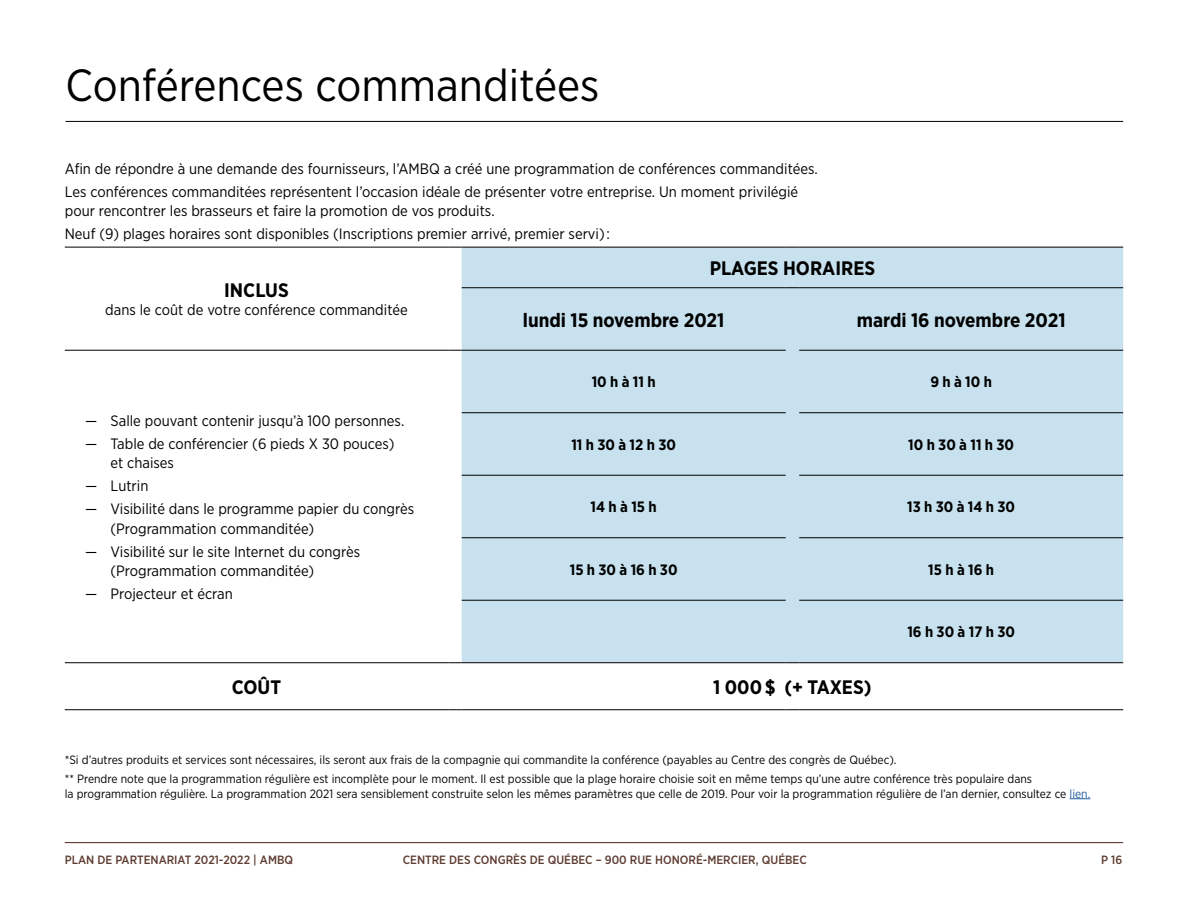
<style>
.page{position:relative;width:1188px;height:918px;background:#fff}
.page>*{position:absolute;margin:0;border:0;box-sizing:border-box;transform-origin:0 0}
.t1{font:45px "Gotham Narrow";color:#000}
.t2{font:700 19.5px "Gotham Narrow";color:#000}
.t3{font:15px/19.5px "Gotham Narrow";color:#000}
.t4{font:700 15px "Gotham Narrow";color:#000}
.t5{font:12px/18.3px "Gotham Narrow";color:#000}
.t6{font:500 12px "Gotham Narrow";color:#5e3c31}
.s1{color:#215e9e}
</style>
<div class="page">
<hr style="left:65px;top:842px;width:1058px;height:1px;background:#5e3c31">
<svg style="left:1070px;top:798px;width:20px;height:1px"></svg>
<hr style="left:66px;top:121px;width:1057px;height:1px;background:#000">
<div style="left:462px;top:248px;width:661px;height:414px;background:#c7e1ee"></div>
<hr style="left:462px;top:350px;width:324px;height:1px;background:#000">
<hr style="left:799px;top:350px;width:324px;height:1px;background:#000">
<hr style="left:462px;top:412px;width:324px;height:1px;background:#000">
<hr style="left:799px;top:412px;width:324px;height:1px;background:#000">
<hr style="left:462px;top:475px;width:324px;height:1px;background:#000">
<hr style="left:799px;top:475px;width:324px;height:1px;background:#000">
<hr style="left:462px;top:537px;width:324px;height:1px;background:#000">
<hr style="left:799px;top:537px;width:324px;height:1px;background:#000">
<hr style="left:462px;top:600px;width:324px;height:1px;background:#000">
<hr style="left:799px;top:600px;width:324px;height:1px;background:#000">
<hr style="left:65px;top:247px;width:383px;height:1px;background:#000">
<svg style="left:448px;top:247px;width:14px;height:1px"></svg>
<hr style="left:65px;top:662px;width:383px;height:1px;background:#000">
<svg style="left:448px;top:662px;width:14px;height:1px"></svg>
<hr style="left:65px;top:709px;width:383px;height:1px;background:#000">
<svg style="left:448px;top:709px;width:14px;height:1px"></svg>
<hr style="left:462px;top:247px;width:324px;height:1px;background:#000">
<svg style="left:786px;top:247px;width:13px;height:1px"></svg>
<hr style="left:799px;top:247px;width:324px;height:1px;background:#000">
<hr style="left:462px;top:287px;width:324px;height:1px;background:#000">
<svg style="left:786px;top:287px;width:13px;height:1px"></svg>
<hr style="left:799px;top:287px;width:324px;height:1px;background:#000">
<hr style="left:65px;top:350px;width:383px;height:1px;background:#000">
<svg style="left:448px;top:350px;width:14px;height:1px"></svg>
<hr style="left:462px;top:662px;width:324px;height:1px;background:#000">
<svg style="left:786px;top:662px;width:13px;height:1px"></svg>
<hr style="left:799px;top:662px;width:324px;height:1px;background:#000">
<hr style="left:462px;top:709px;width:324px;height:1px;background:#000">
<svg style="left:786px;top:709px;width:13px;height:1px"></svg>
<hr style="left:799px;top:709px;width:324px;height:1px;background:#000">
<h1 class="t1" style="left:66px;top:57px;width:536px">Conférences commanditées</h1>
<p class="t3" style="left:65px;top:157px;width:755px;line-height:22.8px">Afin de répondre à une demande des fournisseurs, l’AMBQ a créé une programmation de conférences commanditées.<br>Les conférences commanditées représentent l’occasion idéale de présenter votre entreprise. Un moment privilégié</p>
<p class="t3" style="left:65px;top:199px;width:547px;line-height:22.8px">pour rencontrer les brasseurs et faire la promotion de vos produits.<br>Neuf (9) plages horaires sont disponibles (Inscriptions premier arrivé, premier servi) :</p>
<h2 class="t2" style="left:224px;top:278px;width:66px">INCLUS</h2>
<p class="t3" style="left:105px;top:300px;width:304px">dans le coût de votre conférence commanditée</p>
<p class="t3" style="left:85px;top:411px;width:321px">— Salle pouvant contenir jusqu’à 100 personnes.</p>
<p class="t3" style="left:111px;top:434px;width:285px;text-indent:-26px">— Table de conférencier (6 pieds X 30 pouces) et chaises</p>
<p class="t3" style="left:85px;top:476px;width:65px">— Lutrin</p>
<p class="t3" style="left:111px;top:499px;width:305px;text-indent:-26px">— Visibilité dans le programme papier du congrès (Programmation commanditée)</p>
<p class="t3" style="left:111px;top:541px;width:251px;text-indent:-26px">— Visibilité sur le site Internet du congrès (Programmation commanditée)</p>
<p class="t3" style="left:85px;top:584px;width:149px">— Projecteur et écran</p>
<h2 class="t2" style="left:710px;top:256px;width:167px">PLAGES HORAIRES</h2>
<h2 class="t2" style="left:523px;top:307px;width:203px">lundi 15 novembre 2021</h2>
<h2 class="t2" style="left:857px;top:307px;width:210px">mardi 16 novembre 2021</h2>
<p class="t4" style="left:592px;top:373px;width:65px">10 h à 11 h</p>
<p class="t4" style="left:930px;top:373px;width:63px">9 h à 10 h</p>
<p class="t4" style="left:571px;top:435px;width:106px">11 h 30 à 12 h 30</p>
<p class="t4" style="left:908px;top:435px;width:107px">10 h 30 à 11 h 30</p>
<p class="t4" style="left:591px;top:498px;width:68px">14 h à 15 h</p>
<p class="t4" style="left:907px;top:498px;width:109px">13 h 30 à 14 h 30</p>
<p class="t4" style="left:570px;top:560px;width:109px">15 h 30 à 16 h 30</p>
<p class="t4" style="left:928px;top:560px;width:67px">15 h à 16 h</p>
<p class="t4" style="left:907px;top:623px;width:109px">16 h 30 à 17 h 30</p>
<h2 class="t2" style="left:232px;top:675px;width:51px">COÛT</h2>
<h2 class="t2" style="left:713px;top:675px;width:160px">1 000 $ (+ TAXES)</h2>
<p class="t5" style="left:65px;top:751px;width:969px">*Si d’autres produits et services sont nécessaires, ils seront aux frais de la compagnie qui commandite la conférence (payables au Centre des congrès de Québec).<br>** Prendre note que la programmation régulière est incomplète pour le moment. Il est possible que la plage horaire choisie soit en même temps qu’une autre conférence très populaire dans</p>
<p class="t5" style="left:65px;top:784px;width:1027px">la programmation régulière. La programmation 2021 sera sensiblement construite selon les mêmes paramètres que celle de 2019. Pour voir la programmation régulière de l’an dernier, consultez ce <span class="s1">lien.</span></p>
<p class="t6" style="left:65px;top:852px;width:230px">PLAN DE PARTENARIAT 2021-2022 | AMBQ</p>
<p class="t6" style="left:403px;top:852px;width:405px">CENTRE DES CONGRÈS DE QUÉBEC – 900 RUE HONORÉ-MERCIER, QUÉBEC</p>
<p class="t6" style="left:1101px;top:852px;width:23px">P 16</p>
</div>
